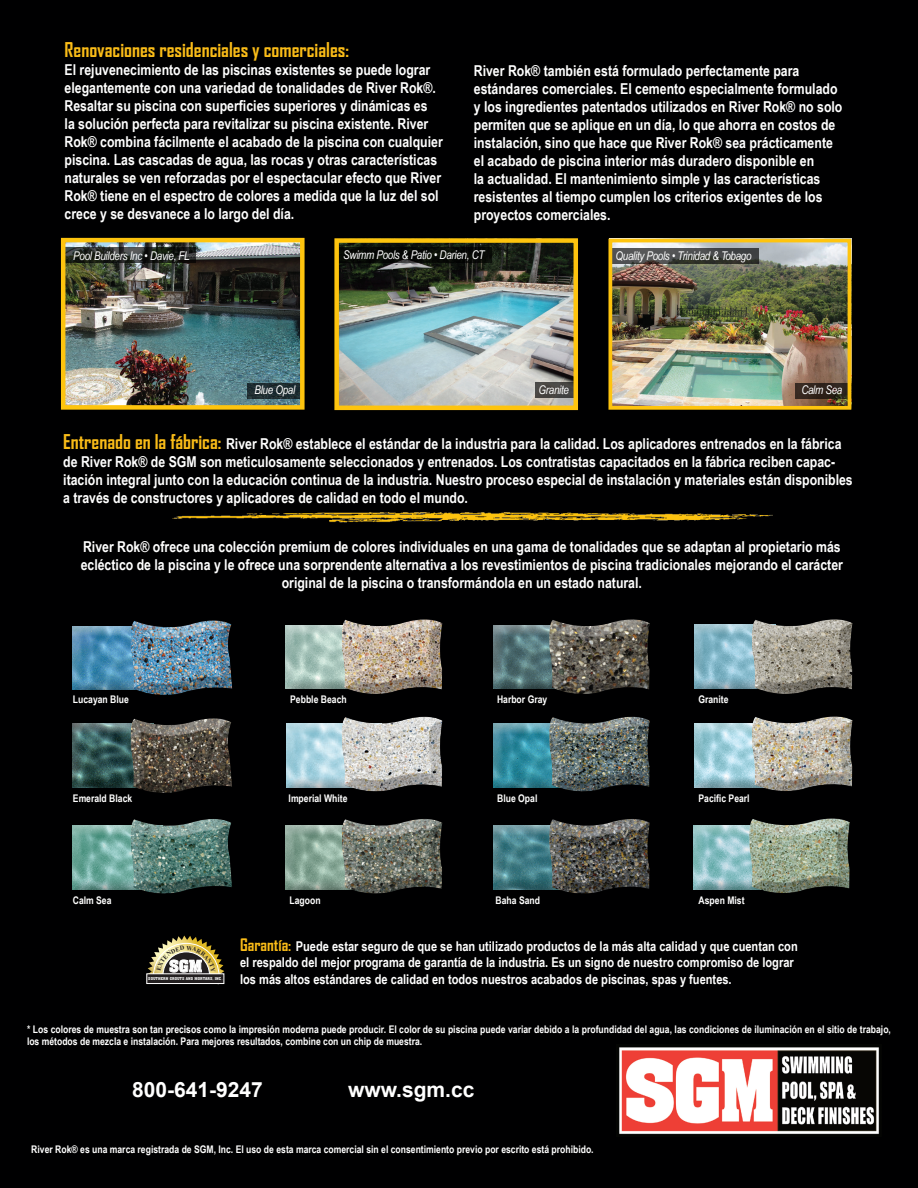
<style>
.page{position:relative;width:918px;height:1188px;background:#000001}
.page>*{position:absolute;margin:0;border:0;box-sizing:border-box;transform-origin:0 0}
.t1{font:700 21px "Arial";color:#fff}
.t2{font:700 19.5px "Agency FB";color:#fabc18}
.t3{font:700 16.5px "Ache";color:#fff}
.t4{font:700 15px/18px "Arial Narrow";color:#fff}
.t5{font:700 13.5px/16.2px "Arial Narrow";color:#fff}
.t6{font:italic 12px "Arial Narrow";letter-spacing:-.025em;color:#fff}
.t7{font:700 10.5px/12.6px "Arial Narrow";color:#fff}
.t8{font:700 3.9px "Ache";color:#fff}
.s1{font-family:"Agency FB";font-size:19.5px;color:#fabc18}
.s2{font-family:"Agency FB";font-size:16.5px;color:#fabc18}
</style>
<div class="page">
<svg style="left:720px;top:234px;width:53px;height:5px"></svg>
<img style="left:339px;top:243px;width:234px;height:162px">
<svg style="left:339px;top:248px;width:153px;height:15px;background:#080a07"></svg>
<div style="left:536px;top:383px;width:41px;height:15px;background:#454441"></div>
<img style="left:617px;top:1044px;width:265px;height:92px">
<div style="left:493px;top:823px;width:84px;height:64px;background:#fff;opacity:.75"></div>
<div style="left:493px;top:826px;width:84px;height:64px;background:#231f20;opacity:.75"></div>
<div style="left:547px;top:816px;width:104px;height:74px;background:#fff;opacity:.5"></div>
<div style="left:547px;top:821px;width:104px;height:73px;background:#231f20;opacity:.5"></div>
<div style="left:285px;top:623px;width:85px;height:63px;background:#fff;opacity:.75"></div>
<div style="left:285px;top:626px;width:85px;height:63px;background:#231f20;opacity:.75"></div>
<div style="left:493px;top:623px;width:81px;height:63px;background:#fff;opacity:.75"></div>
<div style="left:493px;top:626px;width:81px;height:63px;background:#231f20;opacity:.75"></div>
<div style="left:493px;top:721px;width:81px;height:64px;background:#fff;opacity:.75"></div>
<div style="left:493px;top:725px;width:81px;height:64px;background:#231f20;opacity:.75"></div>
<div style="left:693px;top:824px;width:81px;height:63px;background:#fff;opacity:.75"></div>
<div style="left:693px;top:826px;width:81px;height:64px;background:#231f20;opacity:.75"></div>
<div style="left:694px;top:722px;width:85px;height:63px;background:#fff;opacity:.75"></div>
<div style="left:694px;top:724px;width:85px;height:64px;background:#231f20;opacity:.75"></div>
<div style="left:285px;top:823px;width:90px;height:64px;background:#fff;opacity:.75"></div>
<div style="left:285px;top:826px;width:90px;height:64px;background:#231f20;opacity:.75"></div>
<div style="left:70px;top:722px;width:84px;height:63px;background:#fff;opacity:.75"></div>
<div style="left:70px;top:724px;width:84px;height:64px;background:#231f20;opacity:.75"></div>
<div style="left:70px;top:823px;width:93px;height:64px;background:#fff;opacity:.75"></div>
<div style="left:70px;top:826px;width:93px;height:63px;background:#231f20;opacity:.75"></div>
<div style="left:692px;top:623px;width:85px;height:64px;background:#fff;opacity:.75"></div>
<div style="left:692px;top:626px;width:85px;height:63px;background:#231f20;opacity:.75"></div>
<div style="left:286px;top:724px;width:96px;height:64px;background:#231f20;opacity:.75"></div>
<div style="left:70px;top:623px;width:81px;height:64px;background:#fff;opacity:.75"></div>
<div style="left:70px;top:627px;width:81px;height:64px;background:#231f20;opacity:.75"></div>
<div style="left:339px;top:714px;width:105px;height:73px;background:#fff;opacity:.5"></div>
<div style="left:339px;top:719px;width:105px;height:73px;background:#231f20;opacity:.5"></div>
<div style="left:129px;top:816px;width:103px;height:74px;background:#fff;opacity:.5"></div>
<div style="left:129px;top:821px;width:103px;height:73px;background:#231f20;opacity:.5"></div>
<div style="left:129px;top:716px;width:103px;height:73px;background:#fff;opacity:.5"></div>
<div style="left:129px;top:720px;width:103px;height:74px;background:#231f20;opacity:.5"></div>
<div style="left:129px;top:618px;width:103px;height:73px;background:#fff;opacity:.5"></div>
<div style="left:129px;top:622px;width:103px;height:74px;background:#231f20;opacity:.5"></div>
<div style="left:547px;top:617px;width:104px;height:73px;background:#fff;opacity:.5"></div>
<div style="left:547px;top:622px;width:104px;height:73px;background:#231f20;opacity:.5"></div>
<div style="left:750px;top:618px;width:104px;height:72px;background:#fff;opacity:.5"></div>
<div style="left:750px;top:621px;width:104px;height:75px;background:#231f20;opacity:.5"></div>
<div style="left:749px;top:715px;width:105px;height:72px;background:#fff;opacity:.5"></div>
<div style="left:749px;top:718px;width:105px;height:75px;background:#231f20;opacity:.5"></div>
<div style="left:747px;top:817px;width:104px;height:72px;background:#fff;opacity:.5"></div>
<div style="left:747px;top:820px;width:104px;height:75px;background:#231f20;opacity:.5"></div>
<div style="left:339px;top:816px;width:105px;height:73px;background:#fff;opacity:.5"></div>
<div style="left:339px;top:821px;width:105px;height:73px;background:#231f20;opacity:.5"></div>
<div style="left:339px;top:617px;width:105px;height:73px;background:#fff;opacity:.5"></div>
<div style="left:339px;top:622px;width:105px;height:73px;background:#231f20;opacity:.5"></div>
<div style="left:547px;top:714px;width:104px;height:73px;background:#fff;opacity:.5"></div>
<div style="left:547px;top:719px;width:104px;height:73px;background:#231f20;opacity:.5"></div>
<img style="left:613px;top:244px;width:233px;height:161px">
<svg style="left:795px;top:383px;width:51px;height:15px"></svg>
<svg style="left:613px;top:248px;width:146px;height:15px;background:#454746"></svg>
<img style="left:66px;top:243px;width:234px;height:162px">
<svg style="left:66px;top:248px;width:130px;height:15px;background:#212420"></svg>
<svg style="left:247px;top:383px;width:53px;height:15px"></svg>
<img style="left:173px;top:511px;width:600px;height:14px">
<div style="left:61px;top:238px;width:244px;height:172px;border:4px solid #fec40e"></div>
<div style="left:334px;top:238px;width:244px;height:172px;border:4px solid #fec40e"></div>
<div style="left:608px;top:239px;width:243px;height:171px;border:4px solid #fec40e"></div>
<svg style="left:147px;top:936px;width:77px;height:54px;background:#6a634a"></svg>
<p class="t2" style="left:65px;top:38px;width:286px">Renovaciones residenciales y comerciales:</p>
<p class="t4" style="left:65px;top:60px;width:380px">El rejuvenecimiento de las piscinas existentes se puede lograr elegantemente con una variedad de tonalidades de River Rok®.<br>Resaltar su piscina con superficies superiores y dinámicas es<br>la solución perfecta para revitalizar su piscina existente. River Rok® combina fácilmente el acabado de la piscina con cualquier piscina. Las cascadas de agua, las rocas y otras características naturales se ven reforzadas por el espectacular efecto que River Rok® tiene en el espectro de colores a medida que la luz del sol crece y se desvanece a lo largo del día.</p>
<p class="t6" style="left:343px;top:246px;width:143px">Swimm Pools &amp; Patio • Darien, CT</p>
<p class="t4" style="left:474px;top:61px;width:370px">River Rok® también está formulado perfectamente para estándares comerciales. El cemento especialmente formulado y los ingredientes patentados utilizados en River Rok® no solo permiten que se aplique en un día, lo que ahorra en costos de instalación, sino que hace que River Rok® sea prácticamente el acabado de piscina interior más duradero disponible en<br>la actualidad. El mantenimiento simple y las características resistentes al tiempo cumplen los criterios exigentes de los proyectos comerciales.</p>
<p class="t6" style="left:616px;top:247px;width:138px">Quality Pools • Trinidad &amp; Tobago</p>
<p class="t6" style="left:73px;top:247px;width:118px">Pool Builders Inc • Davie, FL</p>
<p class="t6" style="left:254px;top:382px;width:42px">Blue Opal</p>
<p class="t6" style="left:539px;top:381px;width:32px">Granite</p>
<p class="t6" style="left:801px;top:381px;width:43px">Calm Sea</p>
<p class="t4" style="left:63px;top:434px;width:791px"><span class="s1">Entrenado en la fábrica:</span> River Rok® establece el estándar de la industria para la calidad. Los aplicadores entrenados en la fábrica de River Rok® de SGM son meticulosamente seleccionados y entrenados. Los contratistas capacitados en la fábrica reciben capac&shy;itación integral junto con la educación continua de la industria. Nuestro proceso especial de instalación y materiales están disponibles a través de constructores y aplicadores de calidad en todo el mundo.</p>
<p class="t4" style="left:81px;top:537px;width:764px;text-align:center">River Rok® ofrece una colección premium de colores individuales en una gama de tonalidades que se adaptan al propietario más ecléctico de la piscina y le ofrece una sorprendente alternativa a los revestimientos de piscina tradicionales mejorando el carácter original de la piscina o transformándola en un estado natural.</p>
<p class="t7" style="left:73px;top:693px;width:57px">Lucayan Blue</p>
<p class="t7" style="left:73px;top:791px;width:61px">Emerald Black</p>
<p class="t7" style="left:497px;top:693px;width:52px">Harbor Gray</p>
<p class="t7" style="left:290px;top:693px;width:58px">Pebble Beach</p>
<p class="t7" style="left:698px;top:693px;width:32px">Granite</p>
<p class="t7" style="left:289px;top:791px;width:60px">Imperial White</p>
<p class="t7" style="left:497px;top:791px;width:42px">Blue Opal</p>
<p class="t7" style="left:698px;top:791px;width:53px">Pacific Pearl</p>
<p class="t7" style="left:73px;top:894px;width:40px">Calm Sea</p>
<p class="t3" style="left:169px;top:952px;width:35px">SGM</p>
<p class="t8" style="left:148px;top:975px;width:76px">SOUTHERN GROUTS AND MORTARS, INC.</p>
<p class="t7" style="left:290px;top:894px;width:33px">Lagoon</p>
<p class="t7" style="left:496px;top:894px;width:46px">Baha Sand</p>
<p class="t7" style="left:699px;top:894px;width:47px">Aspen Mist</p>
<p class="t5" style="left:240px;top:938px;width:559px"><span class="s2">Garantía:</span> Puede estar seguro de que se han utilizado productos de la más alta calidad y que cuentan con el respaldo del mejor programa de garantía de la industria. Es un signo de nuestro compromiso de lograr los más altos estándares de calidad en todos nuestros acabados de piscinas, spas y fuentes.</p>
<p class="t7" style="left:27px;top:1022px;width:866px">* Los colores de muestra son tan precisos como la impresión moderna puede producir. El color de su piscina puede variar debido a la profundidad del agua, las condiciones de iluminación en el sitio de trabajo, los métodos de mezcla e instalación. Para mejores resultados, combine con un chip de muestra.</p>
<p class="t1" style="left:132px;top:1075px;width:132px">800-641-9247</p>
<p class="t1" style="left:348px;top:1075px;width:128px">www.sgm.cc</p>
<p class="t7" style="left:31px;top:1143px;width:564px">River Rok® es una marca registrada de SGM, Inc. El uso de esta marca comercial sin el consentimiento previo por escrito está prohibido.</p>
</div>
